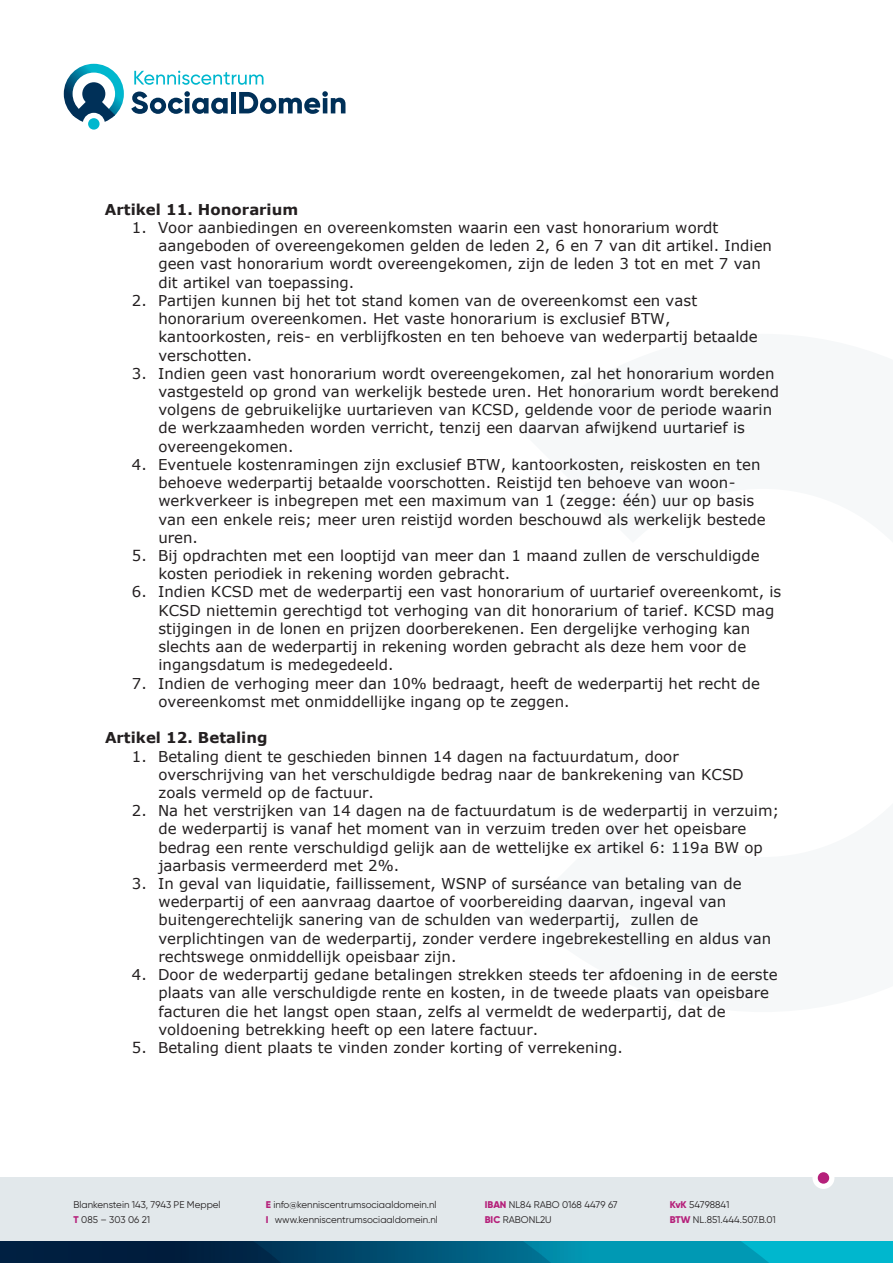
<style>
.page{position:relative;width:893px;height:1263px;background:#fff}
.page>*{position:absolute;margin:0;border:0;box-sizing:border-box;transform-origin:0 0}
.t1{font:15px/18.1px "Verdana";color:#231f20}
.t2{font:700 15px "Verdana";color:#231f20}
.t3{font:12px "Verdana";letter-spacing:-.005em;color:#231f20}
.t4{font:9.75px "Gilroy";color:#231f20}
.s1{font-weight:800;color:#b5207a}
.s2{color:#0070c0}
</style>
<div class="page">
<div style="left:0;top:1178px;width:893px;height:85px;background:#e2e8eb"></div>
<svg style="left:131px;top:91px;width:97px;height:23px"></svg>
<div style="left:231px;top:92px;width:5px;height:21px;background:#003058"></div>
<svg style="left:239px;top:91px;width:106px;height:23px"></svg>
<svg style="left:134px;top:71px;width:129px;height:14px"></svg>
<div style="left:88px;top:118px;width:12px;height:12px;background:#00b7ce;border-radius:50%"></div>
<svg style="left:64px;top:64px;width:60px;height:58px"></svg>
<div style="left:812px;top:1167px;width:22px;height:22px;background:#fff;border-radius:50%"></div>
<div style="left:818px;top:1172px;width:11px;height:12px;background:#b5207a;border-radius:50%"></div>
<svg style="left:0;top:1242px;width:893px;height:21px;background:#006381"></svg>
<p class="t2" style="left:105px;top:198px;width:195px">Artikel 11. Honorarium</p>
<p class="t1" style="left:158px;top:218px;width:615px;text-indent:-27px">1. Voor aanbiedingen en overeenkomsten waarin een vast honorarium wordt aangeboden of overeengekomen gelden de leden 2, 6 en 7 van dit artikel. Indien geen vast honorarium wordt overeengekomen, zijn de leden 3 tot en met 7 van dit artikel van toepassing.</p>
<p class="t1" style="left:158px;top:291px;width:601px;text-indent:-27px">2. Partijen kunnen bij het tot stand komen van de overeenkomst een vast honorarium overeenkomen. Het vaste honorarium is exclusief BTW, kantoorkosten, reis- en verblijfkosten en ten behoeve van wederpartij betaalde verschotten.</p>
<p class="t1" style="left:158px;top:364px;width:622px;text-indent:-27px">3. Indien geen vast honorarium wordt overeengekomen, zal het honorarium worden vastgesteld op grond van werkelijk bestede uren. Het honorarium wordt berekend volgens de gebruikelijke uurtarieven van KCSD, geldende voor de periode waarin de werkzaamheden worden verricht, tenzij een daarvan afwijkend uurtarief is overeengekomen.</p>
<p class="t1" style="left:158px;top:455px;width:609px;text-indent:-27px">4. Eventuele kostenramingen zijn exclusief BTW, kantoorkosten, reiskosten en ten behoeve wederpartij betaalde voorschotten. Reistijd ten behoeve van woon&shy;werkverkeer is inbegrepen met een maximum van 1 (zegge: één) uur op basis van een enkele reis; meer uren reistijd worden beschouwd als werkelijk bestede uren.</p>
<p class="t1" style="left:158px;top:546px;width:603px;text-indent:-27px">5. Bij opdrachten met een looptijd van meer dan 1 maand zullen de verschuldigde kosten periodiek in rekening worden gebracht.</p>
<p class="t1" style="left:158px;top:583px;width:624px;text-indent:-27px">6. Indien KCSD met de wederpartij een vast honorarium of uurtarief overeenkomt, is KCSD niettemin gerechtigd tot verhoging van dit honorarium of tarief. KCSD mag stijgingen in de lonen en prijzen doorberekenen. Een dergelijke verhoging kan slechts aan de wederpartij in rekening worden gebracht als deze hem voor de ingangsdatum is medegedeeld.</p>
<p class="t1" style="left:158px;top:674px;width:603px;text-indent:-27px">7. Indien de verhoging meer dan 10% bedraagt, heeft de wederpartij het recht de overeenkomst met onmiddellijke ingang op te zeggen.</p>
<p class="t2" style="left:105px;top:727px;width:164px">Artikel 12. Betaling</p>
<p class="t1" style="left:158px;top:747px;width:587px;text-indent:-27px">1. Betaling dient te geschieden binnen 14 dagen na factuurdatum, door overschrijving van het verschuldigde bedrag naar de bankrekening van KCSD zoals vermeld op de factuur.</p>
<p class="t1" style="left:158px;top:801px;width:622px;text-indent:-27px">2. Na het verstrijken van 14 dagen na de factuurdatum is de wederpartij in verzuim; de wederpartij is vanaf het moment van in verzuim treden over het opeisbare bedrag een rente verschuldigd gelijk aan de wettelijke ex artikel 6: 119a BW op jaarbasis vermeerderd met 2%.</p>
<p class="t1" style="left:158px;top:874px;width:614px;text-indent:-27px">3. In geval van liquidatie, faillissement, WSNP of surséance van betaling van de wederpartij of een aanvraag daartoe of voorbereiding daarvan, ingeval van buitengerechtelijk sanering van de schulden van wederpartij, zullen de verplichtingen van de wederpartij, zonder verdere ingebrekestelling en aldus van rechtswege onmiddellijk opeisbaar zijn.</p>
<p class="t1" style="left:158px;top:965px;width:621px;text-indent:-27px">4. Door de wederpartij gedane betalingen strekken steeds ter afdoening in de eerste plaats van alle verschuldigde rente en kosten, in de tweede plaats van opeisbare facturen die het langst open staan, zelfs al vermeldt de wederpartij, dat de voldoening betrekking heeft op een latere factuur.</p>
<p class="t1" style="left:132px;top:1038px;width:493px">5. Betaling dient plaats te vinden zonder korting of verrekening.</p>
<p class="t4" style="left:74px;top:1199px;width:149px">Blankenstein 143, 7943 PE Meppel</p>
<p class="t4" style="left:74px;top:1214px;width:78px"><span class="s1">T</span> 085 – 303 06 21</p>
<p class="t4" style="left:266px;top:1199px;width:172px"><span class="s1">E</span> info@kenniscentrumsociaaldomein.nl</p>
<p class="t4" style="left:266px;top:1214px;width:174px"><span class="s1">I</span> www.kenniscentrumsociaaldomein.nl</p>
<p class="t4" style="left:485px;top:1199px;width:134px"><span class="s1">IBAN</span> NL84 RABO 0168 4479 67</p>
<p class="t4" style="left:485px;top:1214px;width:68px"><span class="s1">BIC</span> RABONL2U</p>
<p class="t4" style="left:670px;top:1199px;width:61px"><span class="s1">KvK</span> 54798841</p>
<p class="t4" style="left:670px;top:1214px;width:108px"><span class="s1">BTW</span> NL.851.444.507.B.01</p>
<p class="t3" style="left:164px;top:1198px;width:563px">Blankenstein 143, 7943 PE Meppel <span class="s2">•</span> 085 - 303 06 21 <span class="s2">•</span> info@kenniscentrumsociaaldomein.nl</p>
</div>
